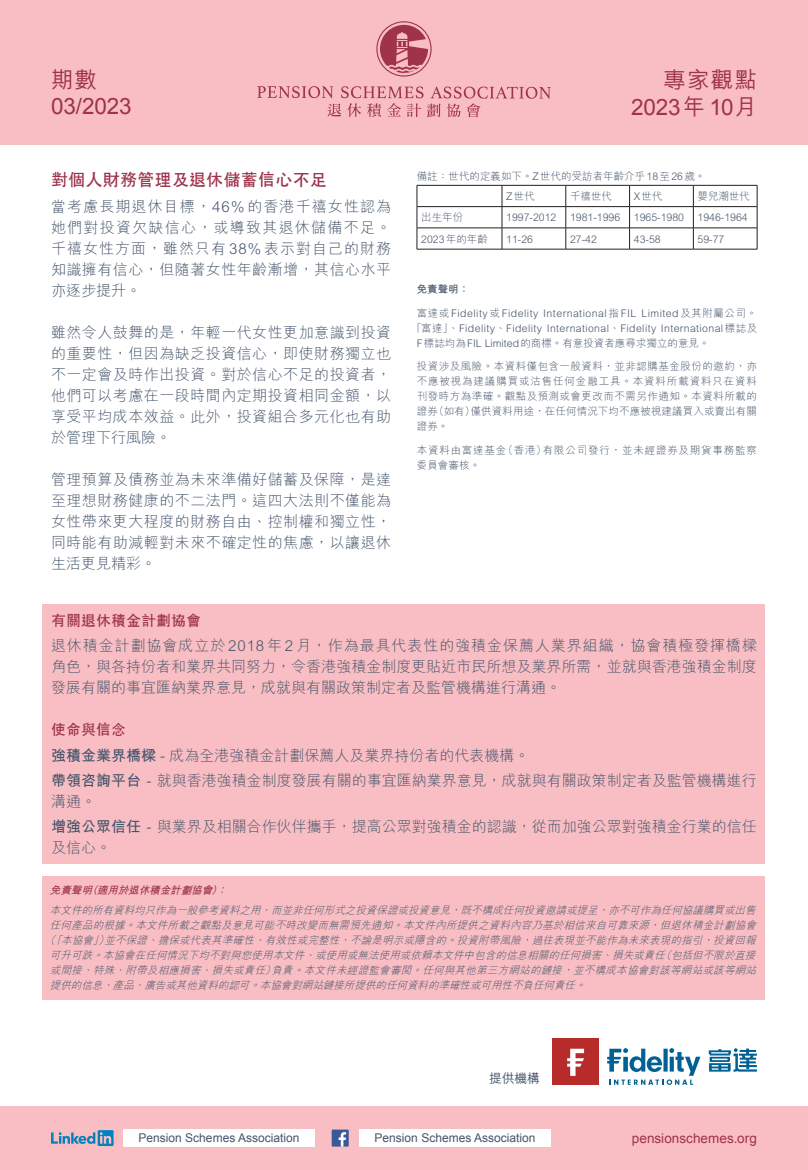
<style>
.page{position:relative;width:808px;height:1170px;background:#fff}
.page>*{position:absolute;margin:0;border:0;box-sizing:border-box;transform-origin:0 0}
.t1{font:22.5px "Arial";letter-spacing:-.005em;color:#9e334a}
.t2{font:500 22.5px "M Hei HK";letter-spacing:.05em;color:#9e334a}
.Sub_Head_CH{font:700 17.25px "C Hei 2 HK";color:#9e334a}
.Text_CH{font:300 15px/21px "M Hei HK";color:#44546a;text-align:justify}
.Sub_Head_CH-2{font:700 15px "C Hei 2 HK";color:#9e334a}
.t3{font:13.5px "Arial";letter-spacing:.005em;color:#9e334a}
.t4{font:500 12.75px "M Hei HK";color:#44546a}
.t5{font:12px "Arial";color:#44546a}
.Text_CH-2{font:italic 300 10.5px "M Hei HK";color:#44546a}
.Text_EN{font:300 10.5px/15px "M Hei HK";letter-spacing:.035em;color:#44546a;text-align:justify}
.Text_EN-2{font:300 10.5px "M Hei HK";color:#44546a}
.Text_EN-3{font:300 10.5px/15px "M Hei HK";letter-spacing:.075em;color:#44546a}
.Text_CH-3{font:italic 700 10.5px "M Hei HK";color:#9e334a}
.Text_EN-4{font:700 10.5px "M Hei HK";color:#44546a}
.s1{font-family:"M Hei HK";font-weight:500}
.s2{font-weight:700}
</style>
<div class="page">
<div style="left:0;top:1106px;width:808px;height:63px;background:#f9bec3"></div>
<div style="left:0;top:0;width:808px;height:145px;background:#f9bec3"></div>
<div style="left:43px;top:604px;width:722px;height:259px;background:#f9bec3"></div>
<div style="left:43px;top:876px;width:722px;height:123px;background:#f9bec3"></div>
<svg style="left:257px;top:86px;width:294px;height:31px"></svg>
<svg style="left:376px;top:21px;width:56px;height:56px"></svg>
<svg style="left:51px;top:1130px;width:64px;height:15px"></svg>
<div style="left:123px;top:1129px;width:192px;height:17px;background:#fff"></div>
<div style="left:359px;top:1129px;width:192px;height:17px;background:#fff"></div>
<div style="left:332px;top:1129px;width:17px;height:17px;background:#3b5999"></div>
<svg style="left:339px;top:1132px;width:7px;height:14px"></svg>
<svg style="left:709px;top:1048px;width:48px;height:23px"></svg>
<div style="left:552px;top:1037px;width:47px;height:47px;background:#b72b2a"></div>
<svg style="left:567px;top:1048px;width:17px;height:27px"></svg>
<svg style="left:607px;top:1048px;width:93px;height:36px"></svg>
<hr style="left:417px;top:185px;width:85px;height:1px;background:#231f20">
<hr style="left:502px;top:185px;width:64px;height:1px;background:#231f20">
<hr style="left:566px;top:185px;width:63px;height:1px;background:#231f20">
<hr style="left:629px;top:185px;width:64px;height:1px;background:#231f20">
<hr style="left:693px;top:185px;width:64px;height:1px;background:#231f20">
<hr style="left:417px;top:206px;width:85px;height:1px;background:#231f20">
<hr style="left:502px;top:206px;width:64px;height:1px;background:#231f20">
<hr style="left:566px;top:206px;width:63px;height:1px;background:#231f20">
<hr style="left:629px;top:206px;width:64px;height:1px;background:#231f20">
<hr style="left:693px;top:206px;width:64px;height:1px;background:#231f20">
<hr style="left:417px;top:227px;width:85px;height:1px;background:#231f20">
<svg style="left:417px;top:185px;width:1px;height:64px"></svg>
<hr style="left:502px;top:227px;width:64px;height:1px;background:#231f20">
<svg style="left:502px;top:185px;width:1px;height:64px"></svg>
<hr style="left:566px;top:227px;width:63px;height:1px;background:#231f20">
<svg style="left:565px;top:185px;width:1px;height:64px"></svg>
<hr style="left:629px;top:227px;width:64px;height:1px;background:#231f20">
<svg style="left:629px;top:185px;width:1px;height:64px"></svg>
<hr style="left:693px;top:227px;width:64px;height:1px;background:#231f20">
<svg style="left:693px;top:185px;width:1px;height:64px"></svg>
<svg style="left:757px;top:185px;width:1px;height:64px"></svg>
<hr style="left:417px;top:249px;width:85px;height:1px;background:#231f20">
<hr style="left:502px;top:249px;width:64px;height:1px;background:#231f20">
<hr style="left:566px;top:249px;width:63px;height:1px;background:#231f20">
<hr style="left:629px;top:249px;width:64px;height:1px;background:#231f20">
<hr style="left:693px;top:249px;width:64px;height:1px;background:#231f20">
<p class="t2" style="left:51px;top:64px;width:48px">期數</p>
<p class="t1" style="left:51px;top:92px;width:82px">03/2023</p>
<p class="Sub_Head_CH" style="left:51px;top:170px;width:277px">對個人財務管理及退休儲蓄信心不足</p>
<p class="Text_CH" style="left:51px;top:196px;width:342px">當考慮長期退休目標，46%的香港千禧女性認為她們對投資欠缺信心，或導致其退休儲備不足。千禧女性方面，雖然只有38%表示對自己的財務知識擁有信心，但隨著女性年齡漸增，其信心水平亦逐步提升。</p>
<p class="Text_CH" style="left:51px;top:322px;width:342px">雖然令人鼓舞的是，年輕一代女性更加意識到投資的重要性，但因為缺乏投資信心，即使財務獨立也不一定會及時作出投資。對於信心不足的投資者，他們可以考慮在一段時間內定期投資相同金額，以享受平均成本效益。此外，投資組合多元化也有助於管理下行風險。</p>
<p class="Text_CH" style="left:51px;top:469px;width:342px">管理預算及債務並為未來準備好儲蓄及保障，是達至理想財務健康的不二法門。這四大法則不僅能為女性帶來更大程度的財務自由、控制權和獨立性，同時能有助減輕對未來不確定性的焦慮，以讓退休生活更見精彩。</p>
<p class="t2" style="left:663px;top:64px;width:95px">專家觀點</p>
<p class="t1" style="left:631px;top:92px;width:127px">2023<span class="s1">年</span> 10<span class="s1">月</span></p>
<p class="Text_EN-2" style="left:417px;top:170px;width:290px">備註： 世代的定義如下。Z世代的受訪者年齡介乎18至26歲。</p>
<p class="Text_EN" style="left:506px;top:188px;width:30px">Z世代</p>
<p class="Text_EN" style="left:570px;top:188px;width:43px">千禧世代</p>
<p class="Text_EN" style="left:634px;top:188px;width:30px">X世代</p>
<p class="Text_EN" style="left:698px;top:188px;width:54px">嬰兒潮世代</p>
<p class="Text_EN" style="left:421px;top:210px;width:43px">出生年份</p>
<p class="Text_EN-2" style="left:506px;top:212px;width:52px">1997-2012</p>
<p class="Text_EN-2" style="left:570px;top:212px;width:52px">1981-1996</p>
<p class="Text_EN-2" style="left:634px;top:212px;width:52px">1965-1980</p>
<p class="Text_EN-2" style="left:698px;top:212px;width:52px">1946-1964</p>
<p class="Text_EN-2" style="left:421px;top:233px;width:68px">2023年的年齡</p>
<p class="Text_EN" style="left:506px;top:231px;width:28px">11-26</p>
<p class="Text_EN" style="left:570px;top:231px;width:28px">27-42</p>
<p class="Text_EN" style="left:634px;top:231px;width:28px">43-58</p>
<p class="Text_EN" style="left:698px;top:231px;width:28px">59-77</p>
<p class="Text_EN-4" style="left:417px;top:281px;width:54px">免責聲明：</p>
<p class="Text_EN" style="left:417px;top:305px;width:342px">富達或Fidelity或Fidelity International指FIL Limited及其附屬公司。</p>
<p class="Text_EN" style="left:411px;top:320px;width:347px">「富達」、Fidelity、Fidelity International、Fidelity International 標誌及</p>
<p class="Text_EN-2" style="left:417px;top:337px;width:294px">F標誌均為FIL Limited的商標。有意投資者應尋求獨立的意見。</p>
<p class="Text_EN" style="left:417px;top:358px;width:342px">投資涉及風險。本資料僅包含一般資料，並非認購基金股份的邀約，亦不應被視為建議購買或沽售任何金融工具。本資料所載資料只在資料刊發時方為準確。觀點及預測或會更改而不需另作通知。本資料所載的證券（如有）僅供資料用途，在任何情況下均不應被視建議買入或賣出有關證券。</p>
<p class="Text_EN-3" style="left:417px;top:442px;width:342px">本資料由富達基金（香港）有限公司發行，並未經證券及期貨事務監察委員會審核。</p>
<p class="Sub_Head_CH-2" style="left:51px;top:613px;width:151px">有關退休積金計劃協會</p>
<p class="Text_CH" style="left:51px;top:635px;width:708px">退休積金計劃協會成立於2018年2月，作為最具代表性的強積金保薦人業界組織，協會積極發揮橋樑角色，與各持份者和業界共同努力，令香港強積金制度更貼近市民所想及業界所需，並就與香港強積金制度發展有關的事宜匯納業界意見，成就與有關政策制定者及監管機構進行溝通。</p>
<p class="Sub_Head_CH-2" style="left:51px;top:722px;width:76px">使命與信念</p>
<p class="Text_CH" style="left:51px;top:744px;width:480px"><span class="s2">強積金業界橋樑</span> - 成為全港強積金計劃保薦人及業界持份者的代表機構。</p>
<p class="Text_CH" style="left:51px;top:769px;width:707px"><span class="s2">帶領咨詢平台</span> - 就與香港強積金制度發展有關的事宜匯納業界意見，成就與有關政策制定者及監管機構進行溝通。</p>
<p class="Text_CH" style="left:51px;top:815px;width:707px"><span class="s2">增強公眾信任</span> - 與業界及相關合作伙伴攜手，提高公眾對強積金的認識，從而加強公眾對強積金行業的信任及信心。</p>
<p class="Text_CH-3" style="left:50px;top:882px;width:182px">免責聲明（適用於退休積金計劃協會）：</p>
<p class="Text_CH-2" style="left:50px;top:904px;width:710px">本文件的所有資料均只作為一般參考資料之用，而並非任何形式之投資保證或投資意見，既不構成任何投資邀請或提呈，亦不可作為任何協議購買或出售</p>
<p class="Text_CH-2" style="left:50px;top:919px;width:710px">任何產品的根據。本文件所載之觀點及意見可能不時改變而無需預先通知。本文件內所提供之資料內容乃基於相信來自可靠來源，但退休積金計劃協會</p>
<p class="Text_CH-2" style="left:45px;top:934px;width:715px">（「本協會」）並不保證、擔保或代表其準確性、有效性或完整性，不論是明示或隱含的。投資附帶風險，過往表現並不能作為未來表現的指引，投資回報</p>
<p class="Text_CH-2" style="left:50px;top:949px;width:710px">可升可跌。本協會在任何情況下均不對與您使用本文件、或使用或無法使用或依賴本文件中包含的信息相關的任何損害、損失或責任（包括但不限於直接</p>
<p class="Text_CH-2" style="left:50px;top:964px;width:710px">或間接、特殊、附帶及相應損害、損失或責任）負責。本文件未經證監會審閱。任何與其他第三方網站的鏈接，並不構成本協會對該等網站或該等網站</p>
<p class="Text_CH-2" style="left:50px;top:979px;width:540px">提供的信息、產品、廣告或其他資料的認可。本協會對網站鏈接所提供的任何資料的準確性或可用性不負任何責任。</p>
<p class="t4" style="left:489px;top:1069px;width:52px">提供機構</p>
<p class="t5" style="left:139px;top:1130px;width:162px">Pension Schemes Association</p>
<p class="t5" style="left:375px;top:1130px;width:162px">Pension Schemes Association</p>
<p class="t3" style="left:632px;top:1129px;width:127px">pensionschemes.org</p>
</div>
